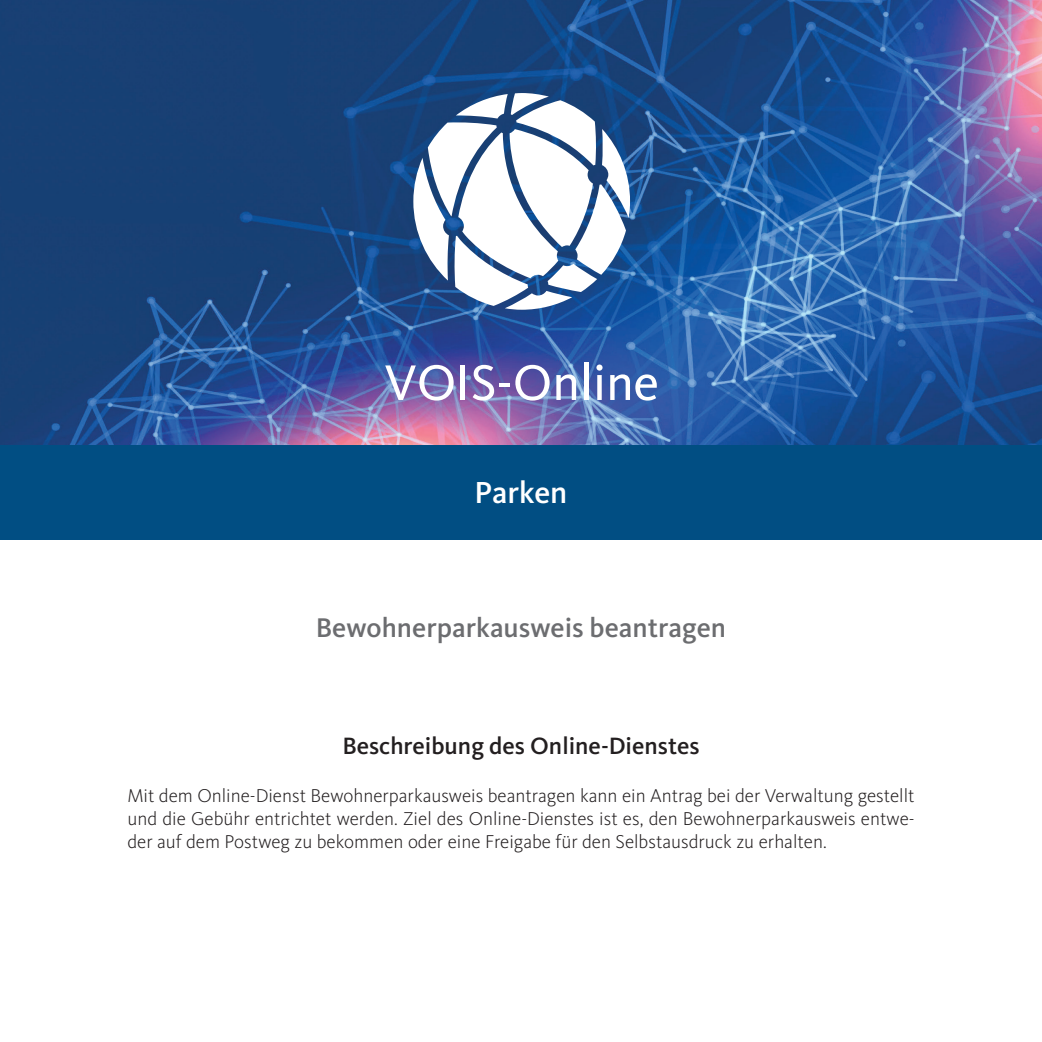
<style>
.page{position:relative;width:1042px;height:1042px;background:#fff}
.page>*{position:absolute;margin:0;border:0;box-sizing:border-box;transform-origin:0 0}
.t1{font:51.8px "Kievit OT";color:#fff}
.t2{font:500 31.5px "Kievit OT";color:#fff}
.t3{font:500 28px "Kievit OT";color:#6c6d70}
.t4{font:500 24.5px "Kievit OT";color:#231f20}
.t5{font:300 19.25px/23.1px "Kievit OT";color:#231f20;text-align:justify}
</style>
<div class="page">
<img style="left:0;top:0;width:1042px;height:446px">
<div style="left:0;top:446px;width:1042px;height:94px;background:#014e83"></div>
<svg style="left:413px;top:93px;width:217px;height:217px"></svg>
<h1 class="t1" style="left:384px;top:351px;width:276px">VOIS-Online</h1>
<h2 class="t2" style="left:474px;top:474px;width:94px">Parken</h2>
<h3 class="t3" style="left:316px;top:610px;width:412px">Bewohnerparkausweis beantragen</h3>
<p class="t4" style="left:342px;top:730px;width:359px">Beschreibung des Online-Dienstes</p>
<p class="t5" style="left:127px;top:784px;width:789px">Mit dem Online-Dienst Bewohnerparkausweis beantragen kann ein Antrag bei der Verwaltung gestellt und die Gebühr entrichtet werden. Ziel des Online-Dienstes ist es, den Bewohnerparkausweis entwe&shy;der auf dem Postweg zu bekommen oder eine Freigabe für den Selbstausdruck zu erhalten.</p>
</div>
